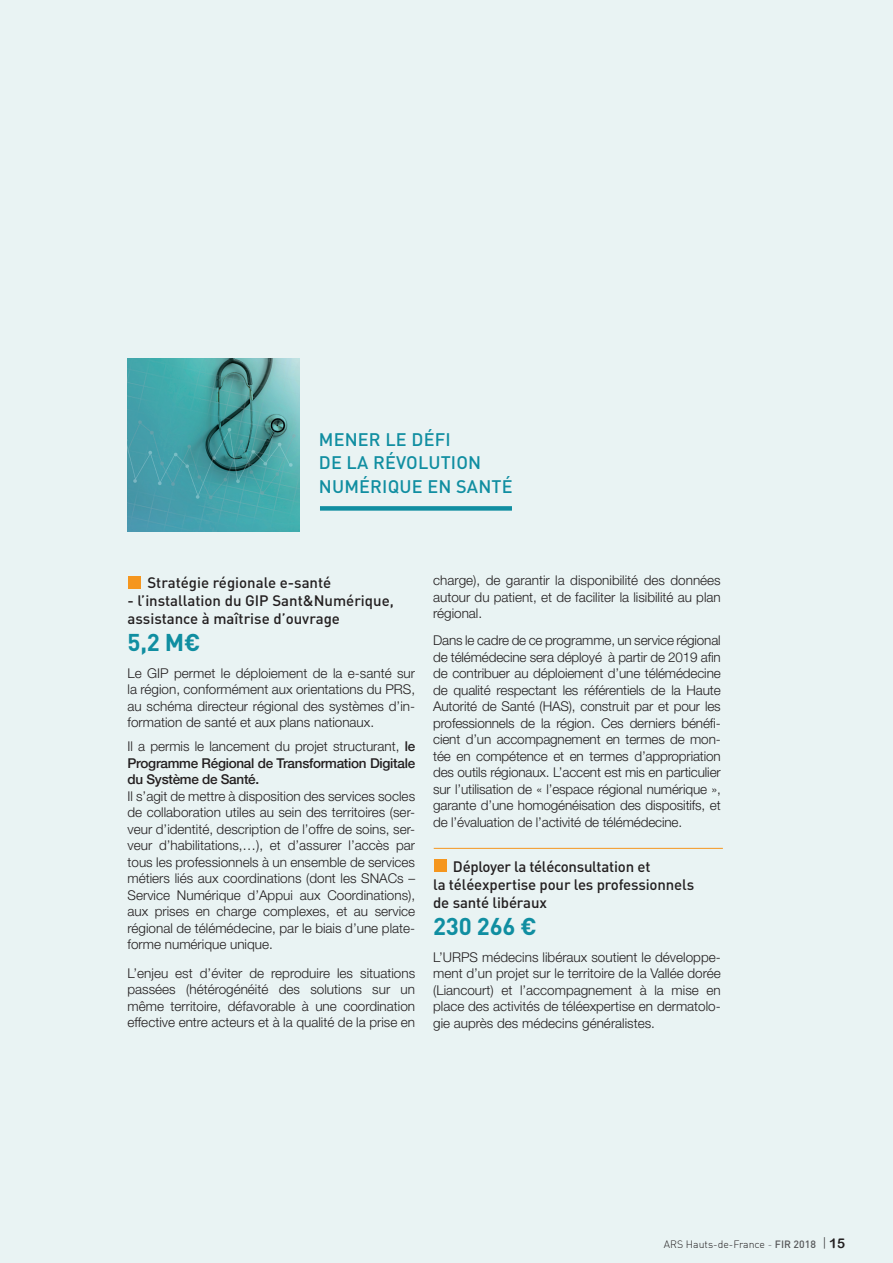
<style>
.page{position:relative;width:893px;height:1263px;background:#e9f3f3}
.page>*{position:absolute;margin:0;border:0;box-sizing:border-box;transform-origin:0 0}
.t1{font:700 24px "DIN";letter-spacing:-.01em;color:#108ea1}
.t2{font:500 18px "DIN";letter-spacing:.01em;color:#108ea1}
.t3{font:500 15px/18px "DIN";letter-spacing:-.01em;color:#231f20}
.t4{font:300 13.5px/16.5px "Helvetica Neue LT Std";color:#231f20;text-align:justify}
.t5{font:500 13.5px/16.5px "Helvetica Neue LT";letter-spacing:-.02em;color:#231f20;text-align:justify}
.t6{font:300 10.5px "DIN";color:#231f20}
.s1{font-family:"Helvetica Neue LT Std";font-weight:300}
.s2{color:#57585a}
.s3{font-weight:500;color:#57585a}
.s4{font-family:"Today Sans HEFOP";font-size:13.5px}
.s5{font-family:"Arial Rounded MT Bold";font-weight:400;font-size:13.5px}
</style>
<div class="page">
<div style="left:128px;top:576px;width:13px;height:13px;background:#f5961e"></div>
<div style="left:434px;top:859px;width:13px;height:13px;background:#f5961e"></div>
<img style="left:128px;top:359px;width:172px;height:172px">
<div style="left:320px;top:506px;width:192px;height:5px;background:#108ea1"></div>
<hr style="left:434px;top:848px;width:289px;height:1px;background:#f5961e">
<p class="t2" style="left:319px;top:428px;width:133px">MENER LE DÉFI</p>
<p class="t2" style="left:319px;top:451px;width:164px">DE LA RÉVOLUTION</p>
<p class="t2" style="left:319px;top:475px;width:195px">NUMÉRIQUE EN SANTÉ</p>
<p class="t3" style="left:147px;top:573px;width:186px">Stratégie régionale e-santé</p>
<p class="t3" style="left:128px;top:591px;width:268px">- l’installation du GIP Sant&amp;Numérique, assistance à maîtrise d’ouvrage</p>
<p class="t1" style="left:128px;top:626px;width:75px">5,2 M€</p>
<p class="t4" style="left:128px;top:664px;width:289px">Le GIP permet le déploiement de la e-santé sur la région, conformément aux orientations du PRS, au schéma directeur régional des systèmes d’in&shy;formation de santé et aux plans nationaux.</p>
<p class="t5" style="left:128px;top:738px;width:289px"><span class="s1">Il a permis le lancement du projet structurant,</span> le Programme Régional de Transformation Digitale du Système de Santé.</p>
<p class="t4" style="left:128px;top:787px;width:289px">Il s’agit de mettre à disposition des services socles de collaboration utiles au sein des territoires (ser&shy;veur d’identité, description de l’offre de soins, ser&shy;veur d’habilitations,…), et d’assurer l’accès par tous les professionnels à un ensemble de services métiers liés aux coordinations (dont les SNACs – Service Numérique d’Appui aux Coordinations), aux prises en charge complexes, et au service régional de télémédecine, par le biais d’une plate&shy;forme numérique unique.</p>
<p class="t4" style="left:128px;top:964px;width:289px">L’enjeu est d’éviter de reproduire les situations passées (hétérogénéité des solutions sur un même territoire, défavorable à une coordination effective entre acteurs et à la qualité de la prise en</p>
<p class="t4" style="left:433px;top:572px;width:289px">charge), de garantir la disponibilité des données autour du patient, et de faciliter la lisibilité au plan régional.</p>
<p class="t4" style="left:433px;top:632px;width:289px">Dans le cadre de ce programme, un service régional de télémédecine sera déployé à partir de 2019 afin de contribuer au déploiement d’une télémédecine de qualité respectant les référentiels de la Haute Autorité de Santé (HAS), construit par et pour les professionnels de la région. Ces derniers bénéfi&shy;cient d’un accompagnement en termes de mon&shy;tée en compétence et en termes d’appropriation des outils régionaux. L’accent est mis en particulier sur l’utilisation de « l’espace régional numérique », garante d’une homogénéisation des dispositifs, et de l’évaluation de l’activité de télémédecine.</p>
<p class="t3" style="left:453px;top:857px;width:199px">Déployer la téléconsultation et</p>
<p class="t3" style="left:433px;top:875px;width:263px">la téléexpertise pour les professionnels</p>
<p class="t3" style="left:433px;top:893px;width:115px">de santé libéraux</p>
<p class="t1" style="left:433px;top:910px;width:105px">230 266 €</p>
<p class="t4" style="left:433px;top:948px;width:289px">L’URPS médecins libéraux soutient le développe&shy;ment d’un projet sur le territoire de la Vallée dorée (Liancourt) et l’accompagnement à la mise en place des activités de téléexpertise en dermatolo&shy;gie auprès des médecins généralistes.</p>
<p class="t6" style="left:664px;top:1237px;width:183px">ARS Hauts-de-France <span class="s2">-</span> <span class="s3">FIR 2018</span> <span class="s4">|</span> <span class="s5">15</span></p>
</div>
